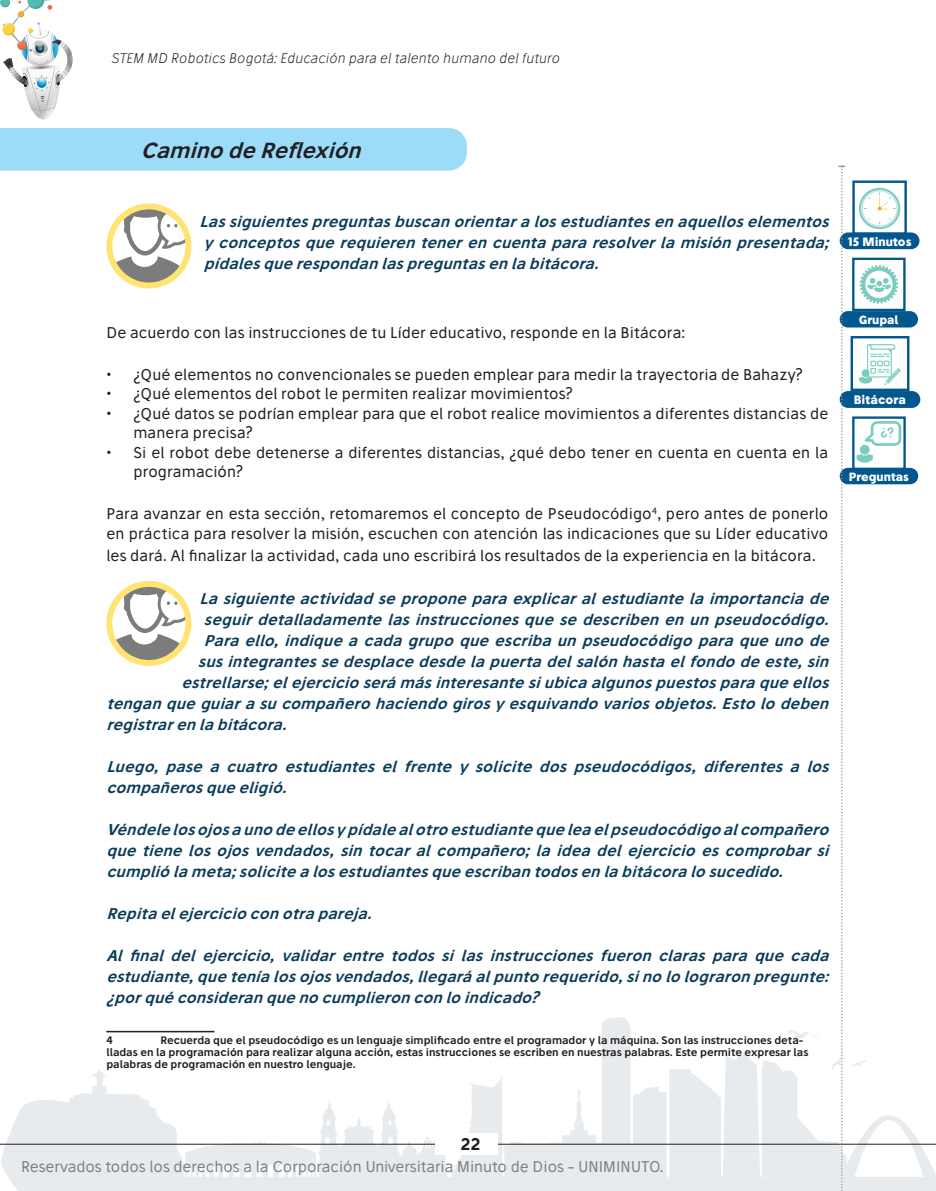
<style>
.page{position:relative;width:936px;height:1191px;background:#fff}
.page>*{position:absolute;margin:0;border:0;box-sizing:border-box;transform-origin:0 0}
.t1{font:italic 600 21px "Stilu";color:#231f20}
.t2{font:600 16.5px "Stilu";color:#231f20}
.t3{font:italic 600 15px/21px "Stilu";letter-spacing:.005em;color:#0a3b59;text-align:justify}
.texto_normal{font:15px/19.5px "Stilu";letter-spacing:.01em;color:#231f20}
.t4{font:15px "Stilu";color:#808285}
.t5{font:italic 300 13.5px "Stilu";letter-spacing:.01em;color:#231f20}
.t6{font:700 11.85px "Stilu";color:#fff}
.t7{font:700 11.7px "Stilu";color:#fff}
.t8{font:700 11.55px "Stilu";color:#fff}
.t9{font:600 10.5px/12px "Stilu";color:#231f20}
</style>
<div class="page">
<svg style="left:88px;top:1017px;width:847px;height:174px"></svg>
<svg style="left:1px;top:1093px;width:87px;height:98px"></svg>
<hr style="left:0;top:1144px;width:935px;height:1px;background:#231f20">
<div style="left:435px;top:1133px;width:62px;height:22px;background:#fff"></div>
<svg style="left:0;top:0;width:73px;height:119px"></svg>
<div style="left:0;top:128px;width:467px;height:43px;background:#9cdcf8"></div>
<hr style="left:106px;top:1030px;width:108px;height:2px;background:#231f20">
<svg style="left:109px;top:206px;width:79px;height:79px"></svg>
<div style="left:106px;top:203px;width:85px;height:85px;border:6px solid #fc0;border-radius:50%"></div>
<svg style="left:109px;top:584px;width:79px;height:79px"></svg>
<div style="left:106px;top:581px;width:85px;height:85px;border:6px solid #fc0;border-radius:50%"></div>
<div style="left:852px;top:180px;width:54px;height:55px;background:#fff;border:2px solid #03578f"></div>
<div style="left:839px;top:232px;width:80px;height:17px;background:#03578f;border-radius:8px"></div>
<div style="left:852px;top:258px;width:53px;height:53px;background:#fff;border:2px solid #03578f"></div>
<div style="left:839px;top:311px;width:78px;height:16px;background:#03578f;border-radius:8px"></div>
<div style="left:839px;top:391px;width:81px;height:17px;background:#03578f;border-radius:8px"></div>
<div style="left:850px;top:336px;width:59px;height:55px;background:#fff;border:2px solid #03578f"></div>
<div style="left:839px;top:468px;width:79px;height:16px;background:#03578f;border-radius:8px"></div>
<svg style="left:901px;top:416px;width:4px;height:52px"></svg>
<svg style="left:832px;top:166px;width:69px;height:1025px"></svg>
<p class="t5" style="left:112px;top:50px;width:449px">STEM MD Robotics Bogotá: Educación para el talento humano del futuro</p>
<p class="t1" style="left:140px;top:136px;width:229px">CaminodeReflexión</p>
<p class="t3" style="left:204px;top:210px;width:631px;text-indent:-4px">Lassiguientespreguntasbuscanorientaralosestudiantesenaquelloselementos yconceptosquerequierentenerencuentapararesolverlamisiónpresentada; pídalesquerespondanlaspreguntasenlabitácora.</p>
<p class="texto_normal" style="left:106px;top:322px;width:580px">De acuerdo con las instrucciones de tu Líder educativo, responde en la Bitácora:</p>
<p class="texto_normal" style="left:106px;top:364px;width:697px">• ¿Qué elementos no convencionales se pueden emplear para medir la trayectoria de Bahazy?</p>
<p class="texto_normal" style="left:106px;top:384px;width:467px">• ¿Qué elementos del robot le permiten realizar movimientos?</p>
<p class="texto_normal" style="left:133px;top:403px;width:696px;text-indent:-27px">• ¿Qué datos se podrían emplear para que el robot realice movimientos a diferentes distancias de manera precisa?</p>
<p class="texto_normal" style="left:133px;top:442px;width:696px;text-indent:-27px">• Si el robot debe detenerse a diferentes distancias, ¿qué debo tener en cuenta en cuenta en la programación?</p>
<p class="texto_normal" style="left:106px;top:504px;width:723px">Para avanzar en esta sección, retomaremos el concepto de Pseudocódigo<sup>4</sup>, pero antes de ponerlo en práctica para resolver la misión, escuchen con atención las indicaciones que su Líder educativo</p>
<p class="texto_normal" style="left:106px;top:545px;width:710px">les dará. Al finalizar la actividad, cada uno escribirá los resultados de la experiencia en la bitácora.</p>
<p class="t3" style="left:199px;top:588px;width:636px">Lasiguienteactividadseproponeparaexplicaralestudiantelaimportanciade</p>
<p class="t3" style="left:204px;top:609px;width:631px">seguirdetalladamentelasinstruccionesquesedescribenenunpseudocódigo.</p>
<p class="t3" style="left:204px;top:630px;width:631px">Paraello,indiqueacadagrupoqueescribaunpseudocódigoparaqueunode</p>
<p class="t3" style="left:198px;top:651px;width:637px">susintegrantessedesplacedesdelapuertadelsalónhastaelfondodeeste,sin</p>
<p class="t3" style="left:181px;top:672px;width:653px">estrellarse;elejercicioserámásinteresantesiubicaalgunospuestosparaqueellos</p>
<p class="t3" style="left:106px;top:693px;width:728px">tenganqueguiarasucompañerohaciendogirosyesquivandovariosobjetos.Estolodeben</p>
<p class="t3" style="left:106px;top:714px;width:187px">registrarenlabitácora.</p>
<p class="t3" style="left:106px;top:756px;width:728px">Luego, pase a cuatro estudiantes el frente y solicite dos pseudocódigos, diferentes a los compañerosqueeligió.</p>
<p class="t3" style="left:106px;top:819px;width:729px">Véndelelosojosaunodeellosypídalealotroestudiantequeleaelpseudocódigoalcompañero que tiene los ojos vendados, sin tocar al compañero; la idea del ejercicio es comprobar si cumpliólameta;solicitealosestudiantesqueescribantodosenlabitácoralosucedido.</p>
<p class="t3" style="left:106px;top:903px;width:272px">Repitaelejercicioconotrapareja.</p>
<p class="t3" style="left:106px;top:945px;width:728px">Al final del ejercicio, validar entre todos si las instrucciones fueron claras para que cada estudiante,queteníalosojosvendados,llegaráalpuntorequerido,sinololograronpregunte: ¿porquéconsideranquenocumplieronconloindicado?</p>
<p class="t9" style="left:106px;top:1033px;width:8px">4</p>
<p class="t9" style="left:106px;top:1033px;width:703px;text-indent:54px">Recuerda que el pseudocódigo es un lenguaje simplificado entre el programador y la máquina. Son las instrucciones deta&shy;lladas en la programación para realizar alguna acción, estas instrucciones se escriben en nuestras palabras. Este permite expresar las palabras de programación en nuestro lenguaje.</p>
<p class="t7" style="left:847px;top:233px;width:65px">15 Minutos</p>
<p class="t8" style="left:858px;top:312px;width:41px">Grupal</p>
<p class="t6" style="left:853px;top:392px;width:54px">Bitácora</p>
<p class="t8" style="left:848px;top:469px;width:62px">Preguntas</p>
<p class="t2" style="left:460px;top:1133px;width:21px">22</p>
<p class="t4" style="left:21px;top:1157px;width:644px">Reservados todos los derechos a la Corporación Universitaria Minuto de Dios - UNIMINUTO.</p>
</div>
